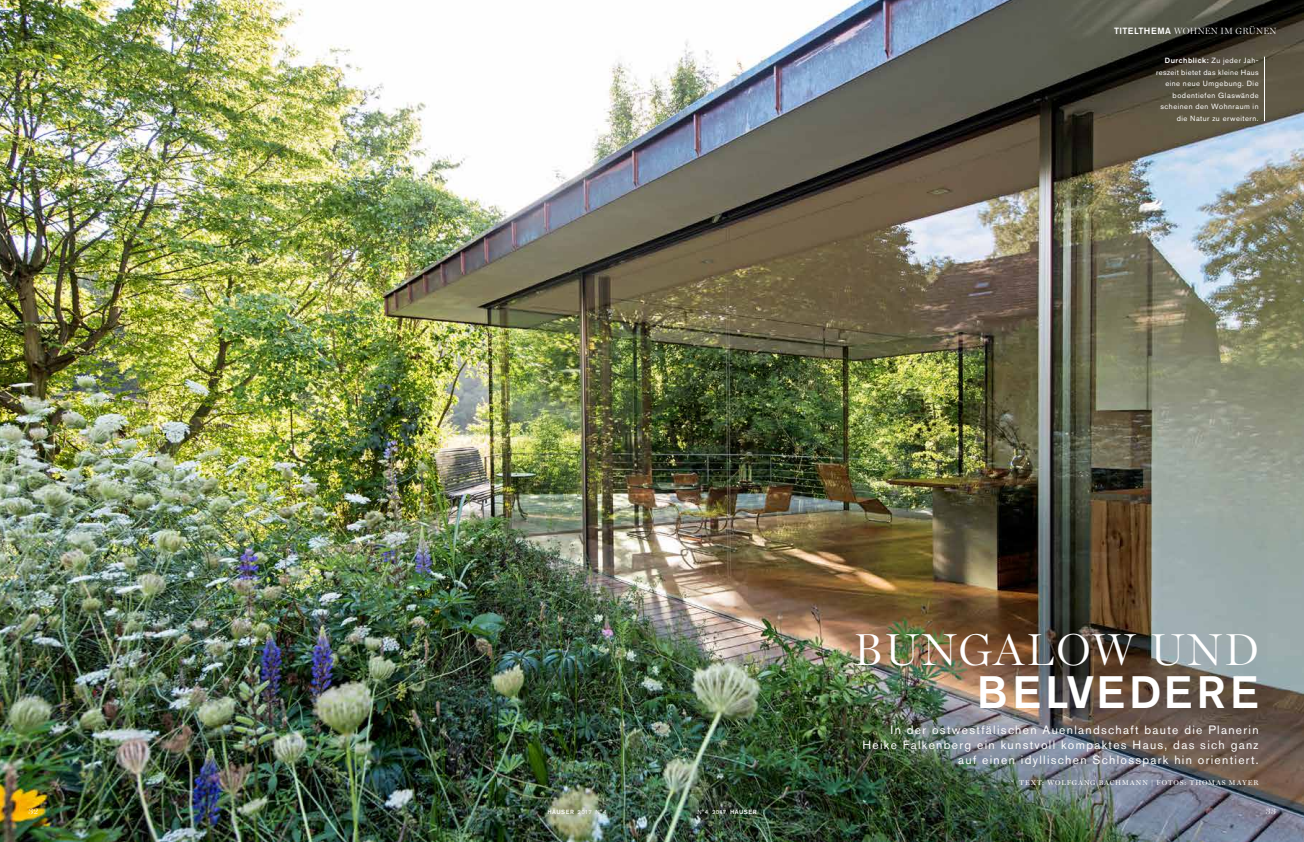
<style>
.page{position:relative;width:1304px;height:842px;background:#fff}
.page>*{position:absolute;margin:0;border:0;box-sizing:border-box;transform-origin:0 0}
.t1{font:300 45px "Miller Display";letter-spacing:.05em;color:#fff}
.t2{font:500 45px "Akzidenz Grotesk Pro";letter-spacing:.1em;color:#fff}
.t3{font:12px/15px "Akzidenz Grotesk Pro";letter-spacing:.11em;color:#fff;text-align:right}
.t4{font:300 9px "Miller Display";letter-spacing:.03em;color:#fff}
.t5{font:7.5px/11.6px "Akzidenz Grotesk Pro";letter-spacing:.065em;color:#fff;text-align:right}
.t6{font:7px "Miller Display Roman SC";letter-spacing:.13em;color:#fff}
.t7{font:6px "Akzidenz Grotesk Pro";letter-spacing:.01em;color:#fff}
.s1{font-family:"Akzidenz Grotesk Pro";font-weight:500}
.s2{font-weight:500}
</style>
<div class="page">
<img style="left:0;top:0;width:1304px;height:842px">
<hr style="left:1264px;top:57px;width:1px;height:64px;background:#fff">
<p class="t4" style="left:1114px;top:26px;width:164px"><span class="s1">TITELTHEMA</span> WOHNEN IM GRÜNEN</p>
<p class="t5" style="left:1156px;top:54px;width:104px"><span class="s2">Durchblick:</span> Zu jeder Jah&shy;reszeit bietet das kleine Haus eine neue Umgebung. Die bodentiefen Glaswände scheinen den Wohnraum in die Natur zu erweitern.</p>
<p class="t4" style="left:28px;top:805px;width:12px">32</p>
<p class="t7" style="left:547px;top:808px;width:61px"><span class="s2">HÄUSER</span> 2017 N°4</p>
<h1 class="t1" style="left:854px;top:624px;width:407px">BUNGALOW UND</h1>
<h1 class="t2" style="left:977px;top:663px;width:283px">BELVEDERE</h1>
<p class="t3" style="left:862px;top:723px;width:398px">In der ostwestfälischen Auenlandschaft baute die Planerin<br>Heike Falkenberg ein kunstvoll kompaktes Haus, das sich ganz auf einen idyllischen Schlosspark hin orientiert.</p>
<p class="t6" style="left:1020px;top:779px;width:241px">TEXT: WOLFGANG BACHMANN | FOTOS: THOMAS MAYER</p>
<p class="t7" style="left:697px;top:808px;width:61px">N°4 2017 <span class="s2">HÄUSER</span></p>
<p class="t4" style="left:1266px;top:805px;width:12px">33</p>
</div>
